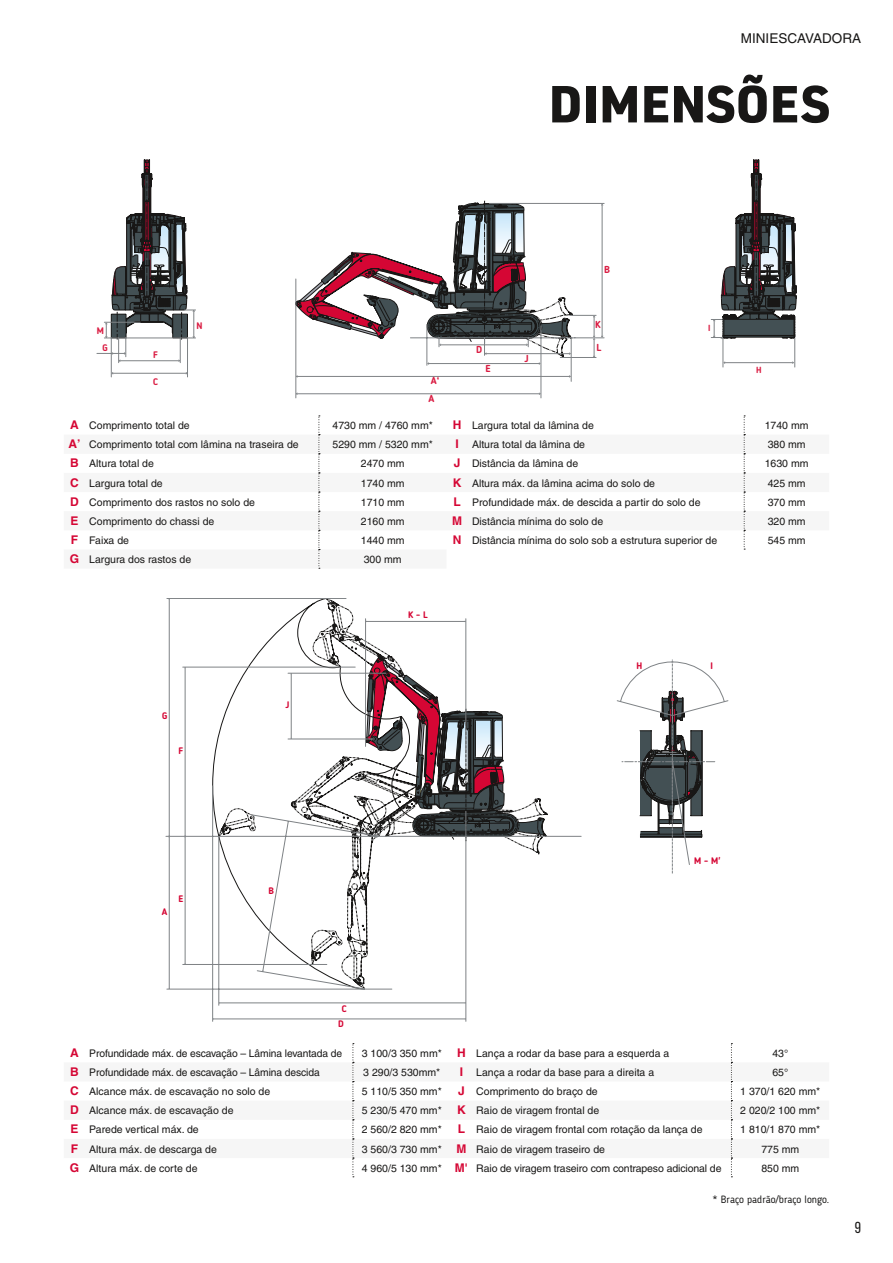
<style>
.page{position:relative;width:893px;height:1263px;background:#fff}
.page>*{position:absolute;margin:0;border:0;box-sizing:border-box;transform-origin:0 0}
.t1{font:900 51px "URWDIN";color:#181716}
.t2{font:15.9px "Bebas Neue";color:#181716}
.t3{font:13.5px "Helvetica LT Pro";color:#181716}
.t4{font:10.5px "Helvetica LT Pro";color:#181716}
.t5{font:10.5px "Blogger Sans";color:#181716}
.t6{font:700 10.05px/18px "Blogger Sans";color:#da1c42}
.t7{font:700 9.45px "Blogger Sans";color:#d50634}
.t8{font:700 9.45px "Blogger Sans";color:#da1c42}
.t9{font:700 8.85px "Blogger Sans";color:#da1c42}
.s1{font-weight:700;font-size:12px;color:#d50634}
</style>
<div class="page">
<svg style="left:319px;top:415px;width:1px;height:154px"></svg>
<svg style="left:744px;top:415px;width:1px;height:135px"></svg>
<svg style="left:731px;top:1043px;width:1px;height:134px"></svg>
<svg style="left:353px;top:1043px;width:1px;height:134px"></svg>
<hr style="left:296px;top:279px;width:1px;height:119px;background:#7e8285">
<hr style="left:541px;top:326px;width:1px;height:72px;background:#7e8285">
<hr style="left:571px;top:338px;width:1px;height:43px;background:#7e8285">
<hr style="left:297px;top:376px;width:273px;height:1px;background:#7e8285">
<hr style="left:297px;top:393px;width:243px;height:1px;background:#7e8285">
<svg style="left:295px;top:201px;width:309px;height:164px"></svg>
<hr style="left:187px;top:338px;width:1px;height:39px;background:#7e8285">
<hr style="left:111px;top:338px;width:1px;height:39px;background:#7e8285">
<hr style="left:112px;top:373px;width:75px;height:1px;background:#7e8285">
<svg style="left:97px;top:159px;width:99px;height:204px"></svg>
<hr style="left:794px;top:335px;width:1px;height:32px;background:#7e8285">
<hr style="left:723px;top:335px;width:1px;height:32px;background:#7e8285">
<hr style="left:724px;top:362px;width:69px;height:1px;background:#7e8285">
<svg style="left:711px;top:159px;width:85px;height:180px"></svg>
<hr style="left:723px;top:335px;width:71px;height:1px;background:#181716">
<svg style="left:166px;top:598px;width:415px;height:423px"></svg>
<hr style="left:466px;top:811px;width:1px;height:210px;background:#7e8285">
<hr style="left:169px;top:599px;width:1px;height:237px;background:#7e8285">
<hr style="left:169px;top:837px;width:1px;height:151px;background:#7e8285">
<hr style="left:185px;top:837px;width:1px;height:127px;background:#7e8285">
<hr style="left:185px;top:668px;width:1px;height:168px;background:#7e8285">
<svg style="left:218px;top:598px;width:330px;height:391px"></svg>
<hr style="left:213px;top:1019px;width:252px;height:1px;background:#7e8285">
<hr style="left:219px;top:1003px;width:246px;height:1px;background:#7e8285">
<svg style="left:617px;top:659px;width:111px;height:214px"></svg>
<p class="t3" style="left:741px;top:30px;width:122px">MINIESCAVADORA</p>
<h1 class="t1" style="left:549px;top:69px;width:283px">DIMENSÕES</h1>
<p class="t8" style="left:97px;top:325px;width:9px">M</p>
<p class="t8" style="left:102px;top:342px;width:7px">G</p>
<p class="t8" style="left:153px;top:349px;width:6px">F</p>
<p class="t8" style="left:153px;top:375px;width:6px">C</p>
<p class="t6" style="left:604px;top:261px;width:7px">B</p>
<p class="t6" style="left:595px;top:316px;width:7px">K</p>
<p class="t8" style="left:196px;top:320px;width:8px">N</p>
<p class="t9" style="left:708px;top:323px;width:4px">I</p>
<p class="t6" style="left:428px;top:372px;width:12px">A‘<br>A</p>
<p class="t6" style="left:476px;top:340px;width:7px">D</p>
<p class="t6" style="left:596px;top:338px;width:7px">L</p>
<p class="t6" style="left:524px;top:349px;width:6px">J</p>
<p class="t6" style="left:485px;top:359px;width:7px">E</p>
<p class="t9" style="left:756px;top:364px;width:7px">H</p>
<p class="t4" style="left:70px;top:419px;width:121px"><span class="s1">A</span> Comprimento total de</p>
<p class="t4" style="left:332px;top:419px;width:102px">4730 mm / 4760 mm*</p>
<p class="t4" style="left:453px;top:419px;width:143px"><span class="s1">H</span> Largura total da lâmina de</p>
<p class="t4" style="left:765px;top:419px;width:45px">1740 mm</p>
<p class="t4" style="left:68px;top:438px;width:232px"><span class="s1">A’</span> Comprimento total com lâmina na traseira de</p>
<p class="t4" style="left:332px;top:438px;width:102px">5290 mm / 5320 mm*</p>
<p class="t4" style="left:455px;top:438px;width:131px"><span class="s1">I</span> Altura total da lâmina de</p>
<p class="t4" style="left:768px;top:438px;width:39px">380 mm</p>
<p class="t4" style="left:70px;top:458px;width:85px"><span class="s1">B</span> Altura total de</p>
<p class="t4" style="left:361px;top:458px;width:45px">2470 mm</p>
<p class="t4" style="left:454px;top:458px;width:126px"><span class="s1">J</span> Distância da lâmina de</p>
<p class="t4" style="left:765px;top:458px;width:45px">1630 mm</p>
<p class="t4" style="left:70px;top:477px;width:94px"><span class="s1">C</span> Largura total de</p>
<p class="t4" style="left:361px;top:477px;width:45px">1740 mm</p>
<p class="t4" style="left:453px;top:477px;width:204px"><span class="s1">K</span> Altura máx. da lâmina acima do solo de</p>
<p class="t4" style="left:768px;top:477px;width:39px">425 mm</p>
<p class="t4" style="left:70px;top:496px;width:186px"><span class="s1">D</span> Comprimento dos rastos no solo de</p>
<p class="t4" style="left:361px;top:496px;width:45px">1710 mm</p>
<p class="t4" style="left:453px;top:496px;width:249px"><span class="s1">L</span> Profundidade máx. de descida a partir do solo de</p>
<p class="t4" style="left:768px;top:496px;width:39px">370 mm</p>
<p class="t4" style="left:70px;top:515px;width:145px"><span class="s1">E</span> Comprimento do chassi de</p>
<p class="t4" style="left:361px;top:515px;width:45px">2160 mm</p>
<p class="t4" style="left:452px;top:515px;width:153px"><span class="s1">M</span> Distância mínima do solo de</p>
<p class="t4" style="left:768px;top:515px;width:39px">320 mm</p>
<p class="t4" style="left:71px;top:534px;width:60px"><span class="s1">F</span> Faixa de</p>
<p class="t4" style="left:361px;top:534px;width:45px">1440 mm</p>
<p class="t4" style="left:453px;top:534px;width:266px"><span class="s1">N</span> Distância mínima do solo sob a estrutura superior de</p>
<p class="t4" style="left:768px;top:534px;width:39px">545 mm</p>
<p class="t4" style="left:70px;top:553px;width:123px"><span class="s1">G</span> Largura dos rastos de</p>
<p class="t4" style="left:364px;top:553px;width:39px">300 mm</p>
<p class="t7" style="left:162px;top:710px;width:7px">G</p>
<p class="t7" style="left:178px;top:745px;width:6px">F</p>
<p class="t7" style="left:162px;top:906px;width:7px">A</p>
<p class="t7" style="left:178px;top:893px;width:6px">E</p>
<p class="t7" style="left:285px;top:699px;width:6px">J</p>
<p class="t7" style="left:408px;top:609px;width:21px">K - L</p>
<p class="t7" style="left:268px;top:885px;width:7px">B</p>
<p class="t7" style="left:342px;top:1003px;width:6px">C</p>
<p class="t7" style="left:338px;top:1018px;width:7px">D</p>
<p class="t7" style="left:636px;top:660px;width:7px">H</p>
<p class="t7" style="left:710px;top:660px;width:4px">I</p>
<p class="t7" style="left:694px;top:855px;width:28px">M - M'</p>
<p class="t4" style="left:70px;top:1047px;width:273px"><span class="s1">A</span> Profundidade máx. de escavação – Lâmina levantada de</p>
<p class="t4" style="left:362px;top:1047px;width:81px">3 100/3 350 mm*</p>
<p class="t4" style="left:457px;top:1047px;width:214px"><span class="s1">H</span> Lança a rodar da base para a esquerda a</p>
<p class="t4" style="left:772px;top:1047px;width:17px">43°</p>
<p class="t4" style="left:70px;top:1066px;width:251px"><span class="s1">B</span> Profundidade máx. de escavação – Lâmina descida</p>
<p class="t4" style="left:363px;top:1066px;width:79px">3 290/3 530mm*</p>
<p class="t4" style="left:460px;top:1066px;width:196px"><span class="s1">I</span> Lança a rodar da base para a direita a</p>
<p class="t4" style="left:772px;top:1066px;width:17px">65°</p>
<p class="t4" style="left:70px;top:1085px;width:202px"><span class="s1">C</span> Alcance máx. de escavação no solo de</p>
<p class="t4" style="left:362px;top:1085px;width:81px">5 110/5 350 mm*</p>
<p class="t4" style="left:458px;top:1085px;width:141px"><span class="s1">J</span> Comprimento do braço de</p>
<p class="t4" style="left:740px;top:1085px;width:81px">1 370/1 620 mm*</p>
<p class="t4" style="left:70px;top:1104px;width:165px"><span class="s1">D</span> Alcance máx. de escavação de</p>
<p class="t4" style="left:362px;top:1104px;width:81px">5 230/5 470 mm*</p>
<p class="t4" style="left:457px;top:1104px;width:144px"><span class="s1">K</span> Raio de viragem frontal de</p>
<p class="t4" style="left:740px;top:1104px;width:81px">2 020/2 100 mm*</p>
<p class="t4" style="left:70px;top:1123px;width:130px"><span class="s1">E</span> Parede vertical máx. de</p>
<p class="t4" style="left:362px;top:1123px;width:81px">2 560/2 820 mm*</p>
<p class="t4" style="left:458px;top:1123px;width:246px"><span class="s1">L</span> Raio de viragem frontal com rotação da lança de</p>
<p class="t4" style="left:740px;top:1123px;width:81px">1 810/1 870 mm*</p>
<p class="t4" style="left:71px;top:1143px;width:148px"><span class="s1">F</span> Altura máx. de descarga de</p>
<p class="t4" style="left:362px;top:1143px;width:245px">3 560/3 730 mm* <span class="s1">M</span> Raio de viragem traseiro de</p>
<p class="t4" style="left:761px;top:1143px;width:39px">775 mm</p>
<p class="t4" style="left:70px;top:1162px;width:129px"><span class="s1">G</span> Altura máx. de corte de</p>
<p class="t4" style="left:362px;top:1162px;width:361px">4 960/5 130 mm* <span class="s1">M'</span> Raio de viragem traseiro com contrapeso adicional de</p>
<p class="t4" style="left:761px;top:1162px;width:39px">850 mm</p>
<p class="t5" style="left:712px;top:1193px;width:118px">* Braço padrão/braço longo.</p>
<h2 class="t2" style="left:855px;top:1219px;width:8px">9</h2>
</div>
